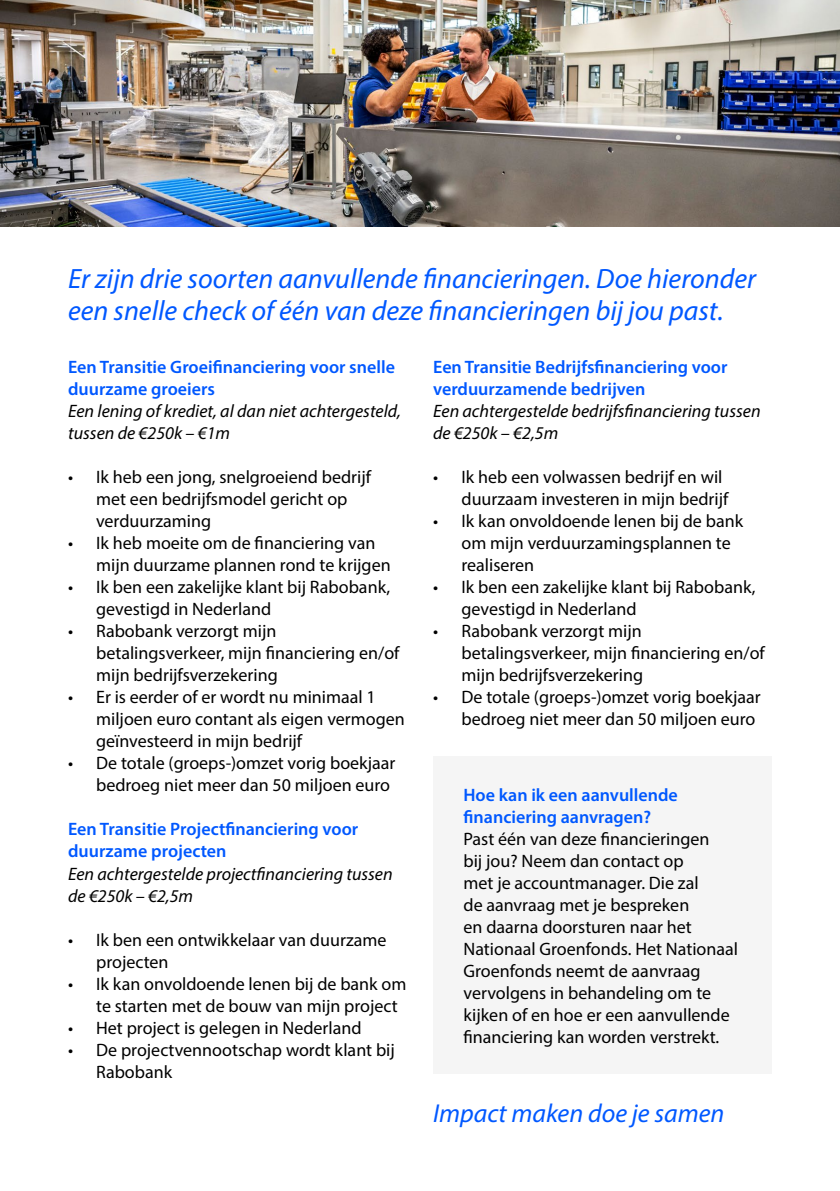
<style>
.page{position:relative;width:840px;height:1191px;background:#fff}
.page>*{position:absolute;margin:0;border:0;box-sizing:border-box;transform-origin:0 0}
.t1{font:italic 28px/32px "Myriad Pro";color:#0058ff}
.t2{font:italic 26px "Myriad Pro";color:#0058ff}
.t3{font:18px/22px "Myriad Pro";color:#000}
.t4{font:600 18px/22px "Myriad Pro";color:#0058ff}
.t5{font:italic 18px/22px "Myriad Pro";color:#000}
</style>
<div class="page">
<div style="left:433px;top:756px;width:338px;height:317px;background:#f5f5f5"></div>
<img style="left:0;top:0;width:839px;height:227px">
<h1 class="t1" style="left:68px;top:262px;width:689px">Er zijn drie soorten aanvullende financieringen. Doe hieronder een snelle check of één van deze financieringen bij jou past.</h1>
<p class="t4" style="left:68px;top:356px;width:328px">Een Transitie Groeifinanciering voor snelle duurzame groeiers</p>
<p class="t5" style="left:68px;top:400px;width:334px">Een lening of krediet, al dan niet achtergesteld, tussen de €250k – €1m</p>
<p class="t3" style="left:96px;top:466px;width:276px;text-indent:-28px">• Ik heb een jong, snelgroeiend bedrijf met een bedrijfsmodel gericht op verduurzaming</p>
<p class="t3" style="left:96px;top:532px;width:296px;text-indent:-28px">• Ik heb moeite om de financiering van mijn duurzame plannen rond te krijgen</p>
<p class="t3" style="left:96px;top:576px;width:295px;text-indent:-28px">• Ik ben een zakelijke klant bij Rabobank, gevestigd in Nederland</p>
<p class="t3" style="left:96px;top:620px;width:305px;text-indent:-28px">• Rabobank verzorgt mijn betalingsverkeer, mijn financiering en/of mijn bedrijfsverzekering</p>
<p class="t3" style="left:96px;top:686px;width:310px;text-indent:-28px">• Er is eerder of er wordt nu minimaal 1 miljoen euro contant als eigen vermogen geïnvesteerd in mijn bedrijf</p>
<p class="t3" style="left:68px;top:752px;width:328px;text-align:right">• De totale (groeps-)omzet vorig boekjaar bedroeg niet meer dan 50 miljoen euro</p>
<p class="t4" style="left:68px;top:818px;width:291px">Een Transitie Projectfinanciering voor duurzame projecten</p>
<p class="t5" style="left:68px;top:862px;width:326px">Een achtergestelde projectfinanciering tussen de €250k – €2,5m</p>
<p class="t3" style="left:96px;top:928px;width:292px;text-indent:-28px">• Ik ben een ontwikkelaar van duurzame projecten</p>
<p class="t3" style="left:96px;top:972px;width:312px;text-indent:-28px">• Ik kan onvoldoende lenen bij de bank om te starten met de bouw van mijn project</p>
<p class="t3" style="left:68px;top:1016px;width:295px">• Het project is gelegen in Nederland</p>
<p class="t3" style="left:96px;top:1038px;width:300px;text-indent:-28px">• De projectvennootschap wordt klant bij<br>Rabobank</p>
<p class="t4" style="left:433px;top:356px;width:296px">Een Transitie Bedrijfsfinanciering voor verduurzamende bedrijven</p>
<p class="t5" style="left:433px;top:400px;width:329px">Een achtergestelde bedrijfsfinanciering tussen de €250k – €2,5m</p>
<p class="t3" style="left:461px;top:466px;width:268px;text-indent:-28px">• Ik heb een volwassen bedrijf en wil duurzaam investeren in mijn bedrijf</p>
<p class="t3" style="left:461px;top:510px;width:283px;text-indent:-28px">• Ik kan onvoldoende lenen bij de bank om mijn verduurzamingsplannen te realiseren</p>
<p class="t3" style="left:461px;top:576px;width:295px;text-indent:-28px">• Ik ben een zakelijke klant bij Rabobank, gevestigd in Nederland</p>
<p class="t3" style="left:461px;top:620px;width:305px;text-indent:-28px">• Rabobank verzorgt mijn betalingsverkeer, mijn financiering en/of mijn bedrijfsverzekering</p>
<p class="t3" style="left:433px;top:686px;width:329px;text-align:right">• De totale (groeps-)omzet vorig boekjaar bedroeg niet meer dan 50 miljoen euro</p>
<p class="t4" style="left:463px;top:783px;width:216px">Hoe kan ik een aanvullende financiering aanvragen?</p>
<p class="t3" style="left:463px;top:827px;width:276px">Past één van deze financieringen<br>bij jou? Neem dan contact op<br>met je accountmanager. Die zal<br>de aanvraag met je bespreken<br>en daarna doorsturen naar het<br>Nationaal Groenfonds. Het Nationaal<br>Groenfonds neemt de aanvraag vervolgens in behandeling om te kijken of en hoe er een aanvullende financiering kan worden verstrekt.</p>
<h2 class="t2" style="left:433px;top:1096px;width:292px">Impact maken doe je samen</h2>
</div>
